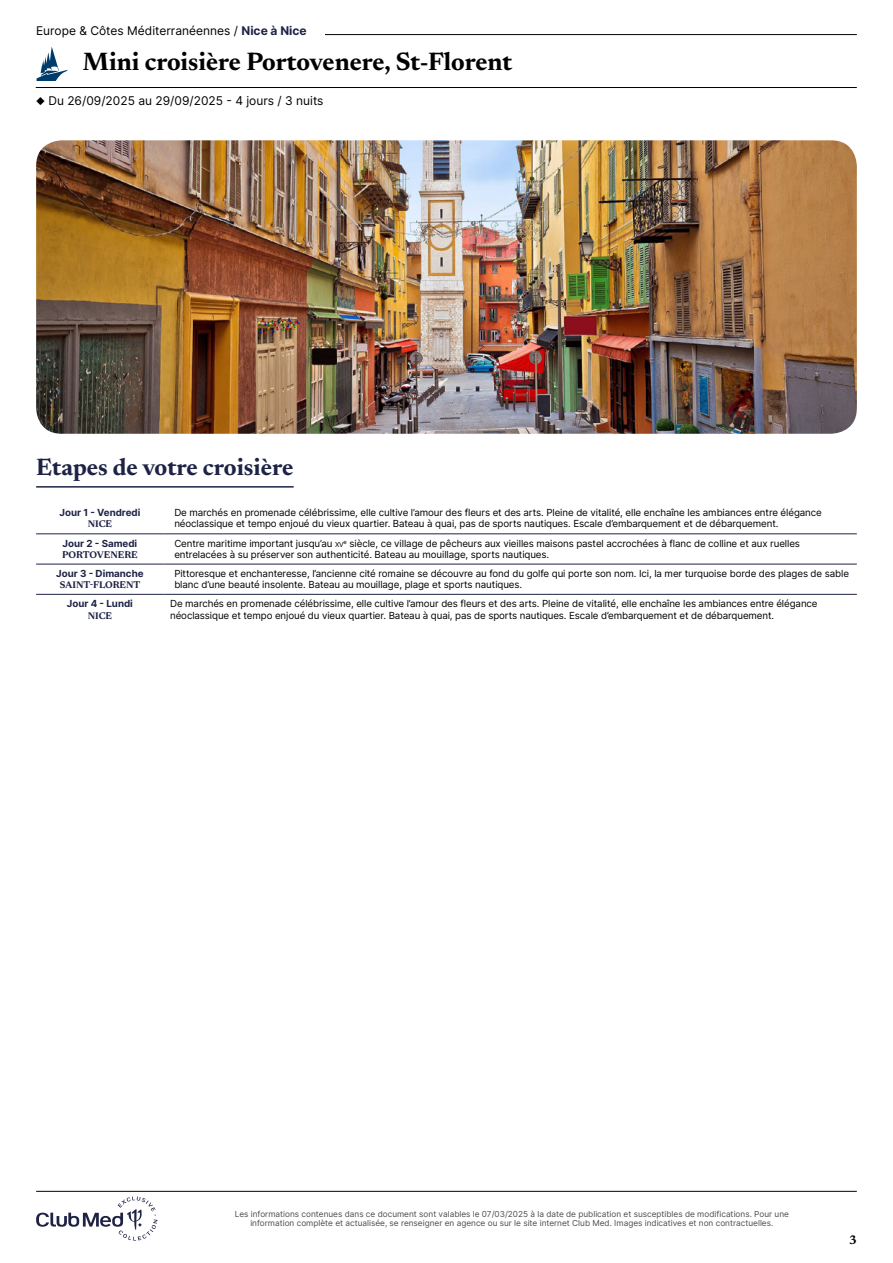
<style>
.page{position:relative;width:893px;height:1263px;background:#fff}
.page>*{position:absolute;margin:0;border:0;box-sizing:border-box;transform-origin:0 0}
.t1{font:700 25.5px "Newsreader 24 pt";color:#000}
.t2{font:700 24px "Newsreader 24 pt";color:#1e2346}
.t3{font:700 12.6px "Newsreader 24 pt";color:#000}
.t4{font:12px "Inter";color:#000}
.t5{font:9.75px/11.2px "Inter";letter-spacing:-.01em;color:#000}
.t6{font:700 9.75px "Inter";color:#1e2346}
.t7{font:700 9.75px "Newsreader 24 pt";color:#1e2346}
.t8{font:8.25px/9px "Inter";color:#4d4d4d;text-align:center}
.s1{font-weight:700;color:#1e2346}
.s2{font-size:6.9px}
</style>
<div class="page">
<hr style="left:107px;top:34px;width:750px;height:1px;background:#000">
<hr style="left:36px;top:87px;width:821px;height:1px;background:#000">
<svg style="left:36px;top:47px;width:32px;height:34px"></svg>
<div style="left:36px;top:26px;width:288px;height:17px;background:#fff"></div>
<img style="left:36px;top:140px;width:821px;height:294px">
<hr style="left:36px;top:486px;width:258px;height:2px;background:#1e2346">
<hr style="left:36px;top:534px;width:128px;height:1px;background:#1e2346">
<hr style="left:164px;top:534px;width:693px;height:1px;background:#1e2346">
<hr style="left:36px;top:564px;width:128px;height:1px;background:#1e2346">
<hr style="left:36px;top:594px;width:128px;height:1px;background:#1e2346">
<hr style="left:164px;top:564px;width:693px;height:1px;background:#1e2346">
<hr style="left:164px;top:594px;width:693px;height:1px;background:#1e2346">
<svg style="left:36px;top:1196px;width:122px;height:44px"></svg>
<hr style="left:36px;top:1191px;width:821px;height:1px;background:#000">
<p class="t4" style="left:36px;top:22px;width:272px">Europe &amp; Côtes Méditerranéennes / <span class="s1">Nice à Nice</span></p>
<h1 class="t1" style="left:83px;top:43px;width:431px">Mini croisière Portovenere, St-Florent</h1>
<p class="t4" style="left:36px;top:92px;width:289px">◆ Du 26/09/2025 au 29/09/2025 - 4 jours / 3 nuits</p>
<h2 class="t2" style="left:36px;top:450px;width:259px">Etapes de votre croisière</h2>
<p class="t6" style="left:59px;top:506px;width:82px">Jour 1 - Vendredi</p>
<p class="t7" style="left:88px;top:517px;width:26px">NICE</p>
<p class="t5" style="left:174px;top:507px;width:649px">De marchés en promenade célébrissime, elle cultive l’amour des fleurs et des arts. Pleine de vitalité, elle enchaîne les ambiances entre élégance néoclassique et tempo enjoué du vieux quartier. Bateau à quai, pas de sports nautiques. Escale d’embarquement et de débarquement.</p>
<p class="t6" style="left:63px;top:536px;width:76px">Jour 2 - Samedi</p>
<p class="t7" style="left:62px;top:548px;width:77px">PORTOVENERE</p>
<p class="t5" style="left:174px;top:537px;width:627px">Centre maritime important jusqu’au <span class="s2">xv</span><sup>e</sup> siècle, ce village de pêcheurs aux vieilles maisons pastel accrochées à flanc de colline et aux ruelles entrelacées à su préserver son authenticité. Bateau au mouillage, sports nautiques.</p>
<p class="t6" style="left:56px;top:566px;width:89px">Jour 3 - Dimanche</p>
<p class="t7" style="left:60px;top:578px;width:82px">SAINT-FLORENT</p>
<p class="t5" style="left:174px;top:568px;width:676px">Pittoresque et enchanteresse, l’ancienne cité romaine se découvre au fond du golfe qui porte son nom. Ici, la mer turquoise borde des plages de sable blanc d’une beauté insolente. Bateau au mouillage, plage et sports nautiques.</p>
<p class="t6" style="left:67px;top:597px;width:68px">Jour 4 - Lundi</p>
<p class="t7" style="left:88px;top:608px;width:26px">NICE</p>
<p class="t5" style="left:170px;top:598px;width:649px">De marchés en promenade célébrissime, elle cultive l’amour des fleurs et des arts. Pleine de vitalité, elle enchaîne les ambiances entre élégance néoclassique et tempo enjoué du vieux quartier. Bateau à quai, pas de sports nautiques. Escale d’embarquement et de débarquement.</p>
<p class="t8" style="left:235px;top:1209px;width:556px">Les informations contenues dans ce document sont valables le 07/03/2025 à la date de publication et susceptibles de modifications. Pour une information complète et actualisée, se renseigner en agence ou sur le site internet Club Med. Images indicatives et non contractuelles.</p>
<p class="t3" style="left:849px;top:1230px;width:9px">3</p>
</div>
